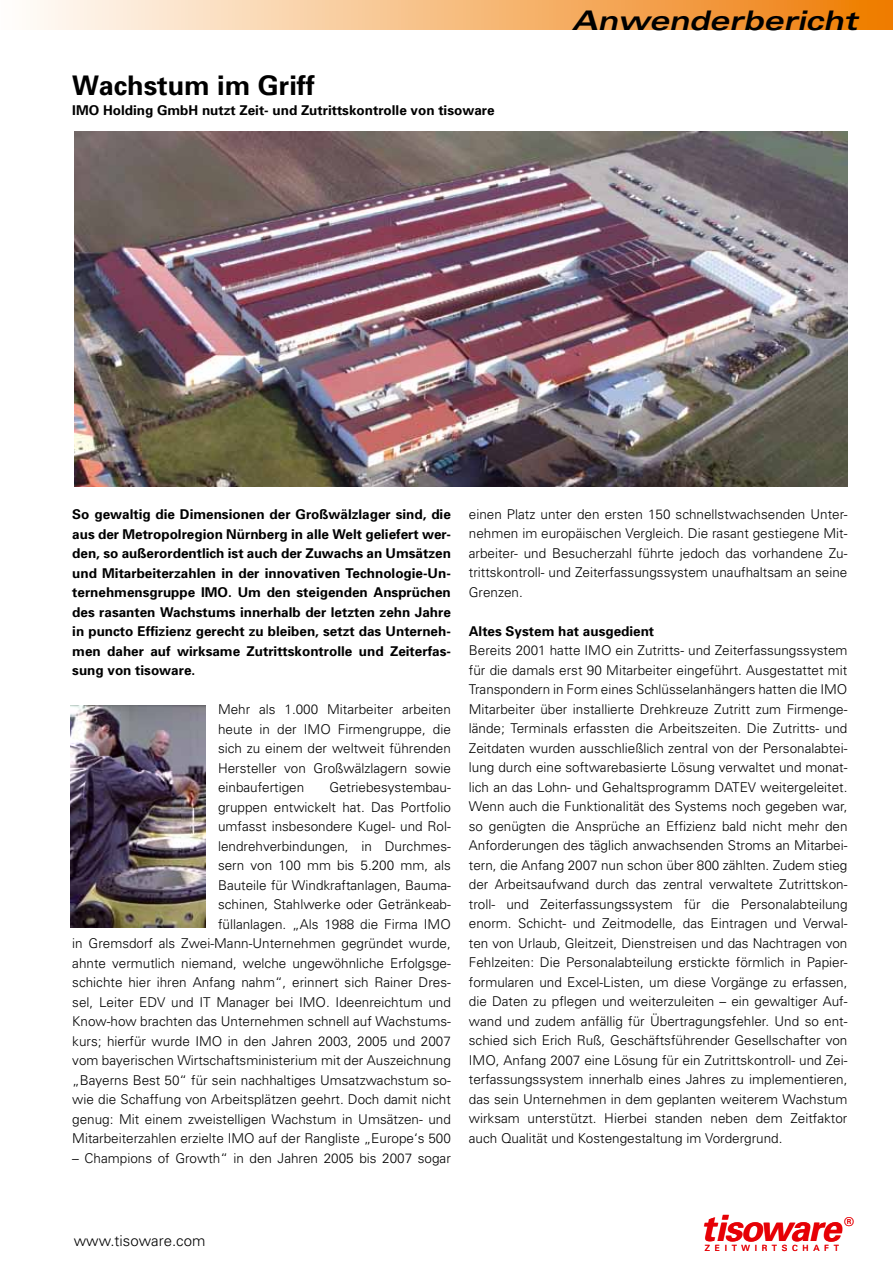
<style>
.page{position:relative;width:893px;height:1263px;background:#fff}
.page>*{position:absolute;margin:0;border:0;box-sizing:border-box;transform-origin:0 0}
.t1{font:italic 700 36.15px "Univers";letter-spacing:-.04em;color:#e60005}
.t2{font:italic 700 expanded 27px "Univers";color:#000}
.t3{font:700 27px "Univers";color:#000}
.t4{font:300 15px "Univers";color:#000}
.t5{font:300 13.5px/19.5px "Univers";color:#000;text-align:justify}
.t6{font:700 13.5px/19.5px "Univers";color:#000;text-align:justify}
.t7{font:12px "Univers";color:#e60005}
.t8{font:8.55px "Univers";letter-spacing:.55em;color:#e60005}
</style>
<div class="page">
<div style="left:0;top:0;width:893px;height:30px;background:linear-gradient(to right,#fff,#ef7c05)"></div>
<img style="left:75px;top:131px;width:772px;height:356px">
<img style="left:71px;top:706px;width:134px;height:221px">
<h2 class="t3" style="left:72px;top:68px;width:244px">Wachstum im Griff</h2>
<p class="t6" style="left:72px;top:100px;width:424px">IMO Holding GmbH nutzt Zeit- und Zutrittskontrolle von tisoware</p>
<h2 class="t2" style="left:567px;top:4px;width:287px">Anwenderbericht</h2>
<h2 class="t2" style="left:572px;top:5px;width:287px">Anwenderbericht</h2>
<p class="t6" style="left:72px;top:504px;width:380px">So gewaltig die Dimensionen der Großwälzlager sind, die aus der Metropolregion Nürnberg in alle Welt geliefert wer&shy;den, so außerordentlich ist auch der Zuwachs an Umsätzen und Mitarbeiterzahlen in der innovativen Technologie-Un&shy;ternehmensgruppe IMO. Um den steigenden Ansprüchen des rasanten Wachstums innerhalb der letzten zehn Jahre in puncto Effizienz gerecht zu bleiben, setzt das Unterneh&shy;men daher auf wirksame Zutrittskontrolle und Zeiterfas&shy;sung von tisoware.</p>
<p class="t5" style="left:218px;top:699px;width:234px">Mehr als 1.000 Mitarbeiter arbeiten heute in der IMO Firmengruppe, die sich zu einem der weltweit führenden Hersteller von Großwälzlagern sowie einbaufertigen</p>
<p class="t5" style="left:72px;top:777px;width:380px;text-align:right">Getriebesystembau-<br>gruppen entwickelt hat. Das Portfolio<br>umfasst insbesondere Kugel- und Rol-<br>lendrehverbindungen, in Durchmes-<br>sern von 100 mm bis 5.200 mm, als<br>Bauteile für Windkraftanlagen, Bauma-<br>schinen, Stahlwerke oder Getränkeab-<br>füllanlagen. „Als 1988 die Firma IMO<br>in Gremsdorf als Zwei-Mann-Unternehmen gegründet wurde, ahnte vermutlich niemand, welche ungewöhnliche Erfolgsge&shy;schichte hier ihren Anfang nahm“, erinnert sich Rainer Dres&shy;sel, Leiter EDV und IT Manager bei IMO. Ideenreichtum und Know-how brachten das Unternehmen schnell auf Wachstums&shy;kurs; hierfür wurde IMO in den Jahren 2003, 2005 und 2007 vom bayerischen Wirtschaftsministerium mit der Auszeichnung „Bayerns Best 50“ für sein nachhaltiges Umsatzwachstum so&shy;wie die Schaffung von Arbeitsplätzen geehrt. Doch damit nicht genug: Mit einem zweistelligen Wachstum in Umsätzen- und Mitarbeiterzahlen erzielte IMO auf der Rangliste „Europe‘s 500</p>
<p class="t5" style="left:72px;top:1148px;width:380px">– Champions of Growth“ in den Jahren 2005 bis 2007 sogar</p>
<p class="t5" style="left:469px;top:504px;width:380px">einen Platz unter den ersten 150 schnellstwachsenden Unter&shy;nehmen im europäischen Vergleich. Die rasant gestiegene Mit&shy;arbeiter- und Besucherzahl führte jedoch das vorhandene Zu&shy;trittskontroll- und Zeiterfassungssystem unaufhaltsam an seine Grenzen.</p>
<p class="t6" style="left:469px;top:621px;width:187px">Altes System hat ausgedient</p>
<p class="t5" style="left:469px;top:640px;width:380px">Bereits 2001 hatte IMO ein Zutritts- und Zeiterfassungssystem für die damals erst 90 Mitarbeiter eingeführt. Ausgestattet mit Transpondern in Form eines Schlüsselanhängers hatten die IMO Mitarbeiter über installierte Drehkreuze Zutritt zum Firmenge&shy;lände; Terminals erfassten die Arbeitszeiten. Die Zutritts- und Zeitdaten wurden ausschließlich zentral von der Personalabtei&shy;lung durch eine softwarebasierte Lösung verwaltet und monat&shy;lich an das Lohn- und Gehaltsprogramm DATEV weitergeleitet.<br>Wenn auch die Funktionalität des Systems noch gegeben war, so genügten die Ansprüche an Effizienz bald nicht mehr den Anforderungen des täglich anwachsenden Stroms an Mitarbei&shy;tern, die Anfang 2007 nun schon über 800 zählten. Zudem stieg der Arbeitsaufwand durch das zentral verwaltete Zutrittskon&shy;troll- und Zeiterfassungssystem für die Personalabteilung enorm. Schicht- und Zeitmodelle, das Eintragen und Verwal&shy;ten von Urlaub, Gleitzeit, Dienstreisen und das Nachtragen von Fehlzeiten: Die Personalabteilung erstickte förmlich in Papier&shy;formularen und Excel-Listen, um diese Vorgänge zu erfassen, die Daten zu pflegen und weiterzuleiten – ein gewaltiger Auf&shy;wand und zudem anfällig für Übertragungsfehler. Und so ent&shy;schied sich Erich Ruß, Geschäftsführender Gesellschafter von IMO, Anfang 2007 eine Lösung für ein Zutrittskontroll- und Zei&shy;terfassungssystem innerhalb eines Jahres zu implementieren, das sein Unternehmen in dem geplanten weiterem Wachstum wirksam unterstützt. Hierbei standen neben dem Zeitfaktor auch Qualität und Kostengestaltung im Vordergrund.</p>
<p class="t4" style="left:74px;top:1231px;width:133px">www.tisoware.com</p>
<h1 class="t1" style="left:701px;top:1207px;width:141px">tisoware</h1>
<p class="t7" style="left:844px;top:1214px;width:11px">®</p>
<p class="t8" style="left:705px;top:1243px;width:136px">ZEITWIRTSCHAFT</p>
</div>
